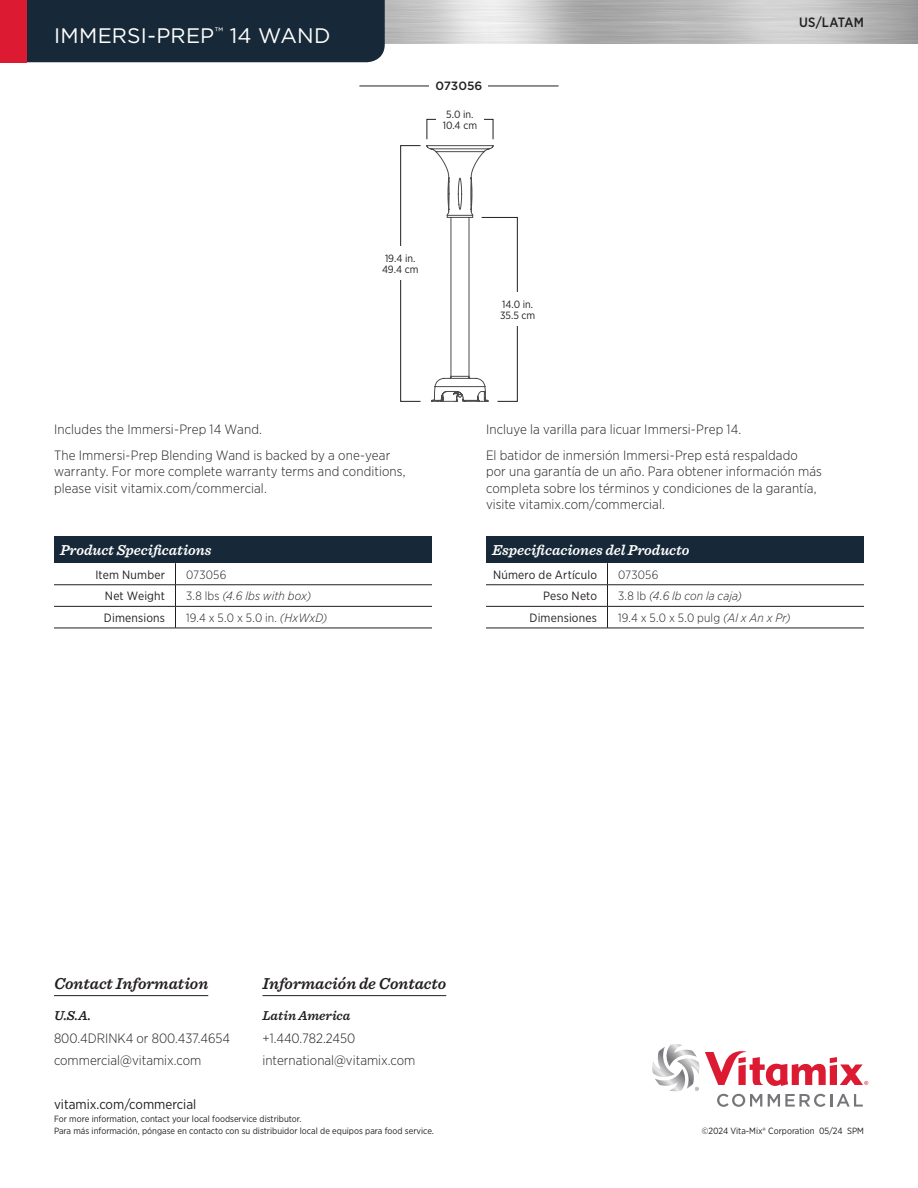
<style>
.page{position:relative;width:918px;height:1188px;background:#fff}
.page>*{position:absolute;margin:0;border:0;box-sizing:border-box;transform-origin:0 0}
.Machine_Name{font:21px "Gotham";letter-spacing:.01em;color:#fff}
.t1{font:italic 600 16.5px "Sentinel";color:#231f20}
.Table_Header{font:italic 600 15px "Sentinel";color:#fff}
.Back_Page_Text{font:300 13.5px/16.5px "Gotham Narrow";letter-spacing:.005em;color:#231f20}
.t2{font:13.5px "Gotham Narrow";color:#231f20}
.t3{font:italic 600 13.5px "Sentinel";color:#231f20}
.Region_Code{font:500 13.5px "Gotham Narrow";letter-spacing:.015em;color:#231f20}
.Table_Sub_Header{font:12px "Gotham Narrow";letter-spacing:.015em;color:#231f20}
.Table_Text{font:300 12px "Gotham Narrow";letter-spacing:.015em;color:#231f20}
.Table_Text-2{font:italic 300 12px "Gotham Narrow";letter-spacing:.005em;color:#231f20}
.t4{font:500 12px "Gotham";color:#231f20}
.Measurements{font:10.5px "Gotham Narrow";color:#231f20}
.t5{font:9px "Gotham Narrow";color:#231f20}
.s1{font-style:normal}
.s2{font-style:italic}
</style>
<div class="page">
<svg style="left:705px;top:1051px;width:163px;height:35px"></svg>
<svg style="left:717px;top:1094px;width:45px;height:13px"></svg>
<svg style="left:768px;top:1094px;width:95px;height:13px"></svg>
<svg style="left:652px;top:1044px;width:47px;height:47px"></svg>
<div style="left:27px;top:0;width:358px;height:62px;background:#172938"></div>
<div style="left:0;top:0;width:27px;height:62px;background:#dc1a32"></div>
<div style="left:54px;top:536px;width:378px;height:27px;background:#172938"></div>
<hr style="left:54px;top:585px;width:122px;height:1px;background:#231f20">
<hr style="left:54px;top:606px;width:122px;height:1px;background:#231f20">
<hr style="left:54px;top:628px;width:122px;height:1px;background:#231f20">
<hr style="left:176px;top:585px;width:256px;height:1px;background:#231f20">
<hr style="left:176px;top:606px;width:256px;height:1px;background:#231f20">
<hr style="left:176px;top:628px;width:256px;height:1px;background:#231f20">
<svg style="left:175px;top:563px;width:1px;height:65px"></svg>
<div style="left:486px;top:536px;width:378px;height:27px;background:#172938"></div>
<hr style="left:486px;top:585px;width:122px;height:1px;background:#231f20">
<hr style="left:486px;top:606px;width:122px;height:1px;background:#231f20">
<hr style="left:486px;top:628px;width:122px;height:1px;background:#231f20">
<hr style="left:608px;top:585px;width:256px;height:1px;background:#231f20">
<hr style="left:608px;top:606px;width:256px;height:1px;background:#231f20">
<hr style="left:608px;top:628px;width:256px;height:1px;background:#231f20">
<svg style="left:607px;top:563px;width:1px;height:65px"></svg>
<hr style="left:54px;top:995px;width:154px;height:1px;background:#231f20">
<hr style="left:262px;top:995px;width:184px;height:1px;background:#231f20">
<div style="left:400px;top:145px;width:21px;height:257px;border:1px solid #231f20"></div>
<div style="left:377px;top:246px;width:47px;height:34px;background:#fff"></div>
<svg style="left:427px;top:145px;width:91px;height:257px"></svg>
<div style="left:494px;top:293px;width:47px;height:33px;background:#fff"></div>
<hr style="left:359px;top:86px;width:200px;height:1px;background:#231f20">
<div style="left:430px;top:78px;width:58px;height:15px;background:#fff"></div>
<p class="Machine_Name" style="left:54px;top:22px;width:278px">IMMERSI-PREP<sup>™</sup> 14 WAND</p>
<p class="t4" style="left:436px;top:78px;width:48px">073056</p>
<p class="Measurements" style="left:446px;top:107px;width:29px">5.0 in.</p>
<p class="Measurements" style="left:443px;top:119px;width:36px">10.4 cm</p>
<p class="Region_Code" style="left:799px;top:14px;width:66px">US/LATAM</p>
<p class="Measurements" style="left:385px;top:252px;width:32px">19.4 in.</p>
<p class="Measurements" style="left:382px;top:263px;width:38px">49.4 cm</p>
<p class="Back_Page_Text" style="left:54px;top:421px;width:210px">Includes the Immersi-Prep 14 Wand.</p>
<p class="Back_Page_Text" style="left:54px;top:446px;width:353px">The Immersi-Prep Blending Wand is backed by a one-year warranty. For more complete warranty terms and conditions, please visit vitamix.com/commercial.</p>
<p class="Table_Header" style="left:60px;top:538px;width:153px">Product Specifications</p>
<p class="Table_Sub_Header" style="left:95px;top:567px;width:71px">Item Number</p>
<p class="Table_Text" style="left:186px;top:567px;width:42px">073056</p>
<p class="Table_Sub_Header" style="left:105px;top:589px;width:62px">Net Weight</p>
<p class="Table_Text-2" style="left:186px;top:589px;width:127px"><span class="s1">3.8 lbs</span> (4.6 lbs with box)</p>
<p class="Table_Sub_Header" style="left:104px;top:610px;width:63px">Dimensions</p>
<p class="Table_Text" style="left:186px;top:610px;width:143px">19.4 x 5.0 x 5.0 in. <span class="s2">(HxWxD)</span></p>
<p class="Measurements" style="left:502px;top:298px;width:33px">14.0 in.</p>
<p class="Measurements" style="left:500px;top:309px;width:37px">35.5 cm</p>
<p class="Back_Page_Text" style="left:486px;top:421px;width:257px">Incluye la varilla para licuar Immersi-Prep 14.</p>
<p class="Back_Page_Text" style="left:486px;top:446px;width:338px">El batidor de inmersión Immersi-Prep está respaldado<br>por una garantía de un año. Para obtener información más completa sobre los términos y condiciones de la garantía, visite vitamix.com/commercial.</p>
<p class="Table_Header" style="left:492px;top:538px;width:199px">Especificaciones del Producto</p>
<p class="Table_Sub_Header" style="left:493px;top:567px;width:105px">Número de Artículo</p>
<p class="Table_Text" style="left:618px;top:567px;width:42px">073056</p>
<p class="Table_Sub_Header" style="left:543px;top:589px;width:55px">Peso Neto</p>
<p class="Table_Text-2" style="left:618px;top:589px;width:126px"><span class="s1">3.8 lb</span> (4.6 lb con la caja)</p>
<p class="Table_Sub_Header" style="left:530px;top:610px;width:69px">Dimensiones</p>
<p class="Table_Text" style="left:618px;top:610px;width:174px">19.4 x 5.0 x 5.0 pulg <span class="s2">(Al x An x Pr)</span></p>
<p class="t1" style="left:54px;top:970px;width:156px">Contact Information</p>
<p class="t1" style="left:262px;top:970px;width:185px">Información de Contacto</p>
<p class="t3" style="left:54px;top:1005px;width:38px">U.S.A.</p>
<p class="t3" style="left:262px;top:1005px;width:89px">Latin America</p>
<p class="Back_Page_Text" style="left:54px;top:1029px;width:178px">800.4DRINK4 or 800.437.4654</p>
<p class="Back_Page_Text" style="left:262px;top:1029px;width:94px">+1.440.782.2450</p>
<p class="Back_Page_Text" style="left:54px;top:1052px;width:149px">commercial@vitamix.com</p>
<p class="Back_Page_Text" style="left:262px;top:1052px;width:154px">international@vitamix.com</p>
<p class="t2" style="left:54px;top:1096px;width:144px">vitamix.com/commercial</p>
<p class="t5" style="left:54px;top:1113px;width:249px">For more information, contact your local foodservice distributor.</p>
<p class="t5" style="left:54px;top:1125px;width:381px">Para más información, póngase en contacto con su distribuidor local de equipos para food service.</p>
<p class="t5" style="left:702px;top:1125px;width:164px">©2024 Vita-Mix® Corporation 05/24 SPM</p>
</div>
